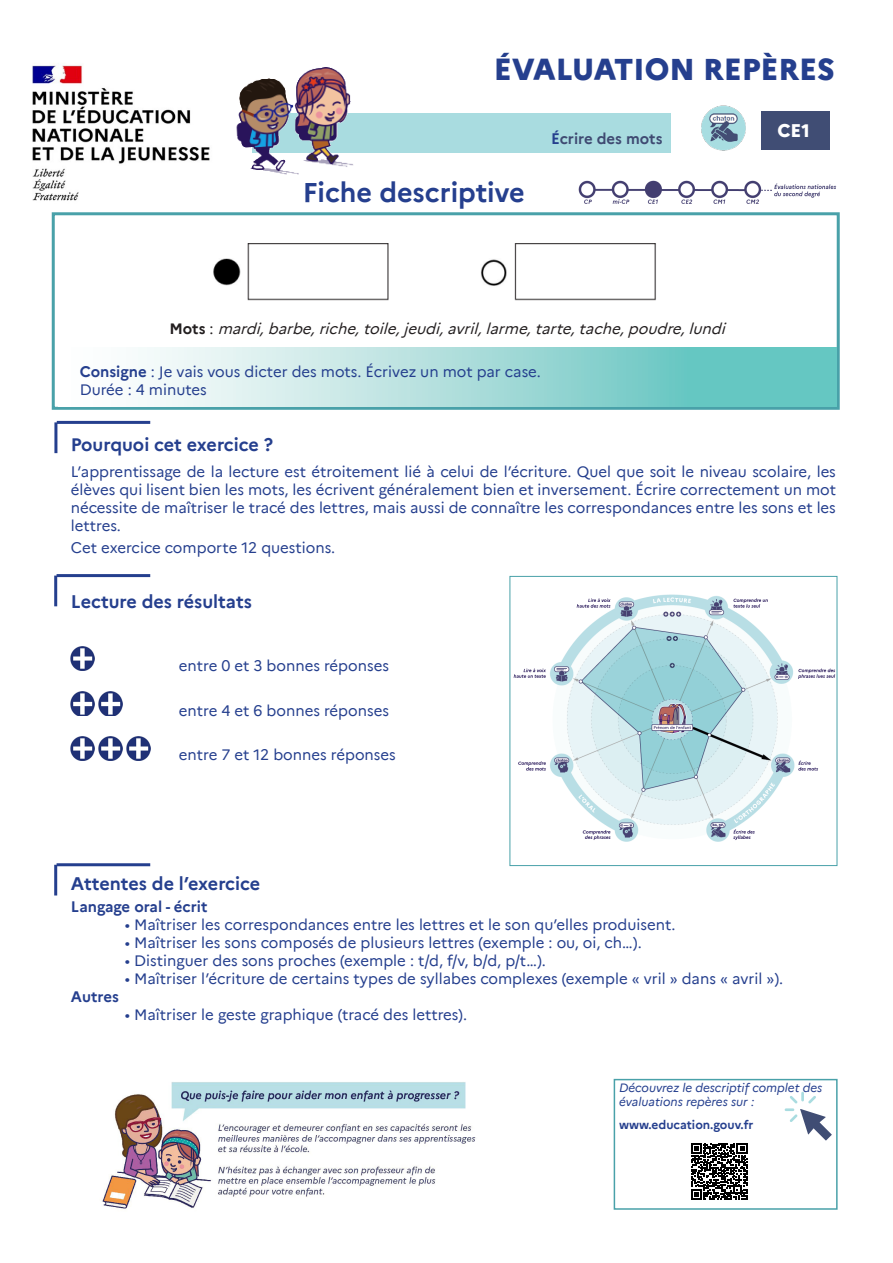
<style>
.page{position:relative;width:893px;height:1263px;background:#fff}
.page>*{position:absolute;margin:0;border:0;box-sizing:border-box;transform-origin:0 0}
.t1{font:800 30px "Marianne";color:#253f8e}
.t2{font:700 27px "Marianne";color:#253f8e}
.t3{font:700 18px "Marianne";color:#253f8e}
.t4{font:800 18px "Marianne";color:#fff}
.t5{font:15px/18px "Marianne";color:#253f8e;text-align:justify}
.t6{font:italic 15px "Marianne";color:#231f20}
.t7{font:700 15px "Marianne";color:#253f8e}
.t8{font:700 15px "Marianne";color:#3f4a72}
.t9{font:italic 12px/14.4px "Marianne";color:#253f8e}
.t10{font:700 12px "Marianne";color:#253f8e}
.s1{color:#253f8e}
.s2{font-weight:700;font-style:normal}
.s3{font-style:normal}
.s4{font-weight:700}
</style>
<div class="page">
<img style="left:71px;top:647px;width:24px;height:24px">
<img style="left:71px;top:692px;width:24px;height:23px">
<img style="left:99px;top:692px;width:24px;height:23px">
<img style="left:71px;top:736px;width:24px;height:24px">
<img style="left:99px;top:736px;width:24px;height:24px">
<img style="left:127px;top:736px;width:23px;height:24px">
<img style="left:32px;top:65px;width:178px;height:152px">
<div style="left:253px;top:114px;width:418px;height:39px;background:#a9dce0"></div>
<div style="left:761px;top:111px;width:69px;height:39px;background:#404d74"></div>
<img style="left:578px;top:180px;width:259px;height:24px">
<img style="left:701px;top:105px;width:45px;height:46px">
<div style="left:52px;top:212px;width:788px;height:198px;border:3px solid #49a1a9"></div>
<img style="left:213px;top:243px;width:443px;height:58px">
<svg style="left:138px;top:347px;width:698px;height:59px;background:#a5dcd9"></svg>
<img style="left:236px;top:67px;width:139px;height:108px">
<img style="left:102px;top:1082px;width:374px;height:128px">
<img style="left:513px;top:594px;width:322px;height:248px">
<div style="left:510px;top:576px;width:327px;height:290px;border:1px solid #49a1a9"></div>
<hr style="left:57px;top:421px;width:93px;height:3px;background:#253f8e">
<hr style="left:54px;top:422px;width:3px;height:31px;background:#253f8e">
<hr style="left:57px;top:574px;width:93px;height:3px;background:#253f8e">
<hr style="left:54px;top:576px;width:3px;height:30px;background:#253f8e">
<hr style="left:57px;top:863px;width:93px;height:3px;background:#253f8e">
<hr style="left:54px;top:865px;width:3px;height:30px;background:#253f8e">
<div style="left:614px;top:1079px;width:224px;height:131px;border:2px solid #49a1a9"></div>
<svg style="left:785px;top:1092px;width:47px;height:48px"></svg>
<svg style="left:691px;top:1143px;width:56px;height:56px"></svg>
<p class="t1" style="left:494px;top:46px;width:342px">ÉVALUATION REPÈRES</p>
<p class="t2" style="left:303px;top:171px;width:224px">Fiche descriptive</p>
<p class="t8" style="left:551px;top:127px;width:113px"><span class="s1">É</span>crire des mots</p>
<p class="t6" style="left:169px;top:317px;width:562px"><span class="s2">M o t s</span> <span class="s3">:</span> mardi,barbe,riche,toile,jeudi,avril,larme,tarte,tache,poudre,lundi</p>
<p class="t5" style="left:80px;top:361px;width:463px"><span class="s4">Consigne</span> : Je vais vous dicter des mots. Écrivez un mot par case.</p>
<p class="t5" style="left:80px;top:379px;width:129px">Durée : 4 minutes</p>
<p class="t4" style="left:777px;top:117px;width:34px">CE1</p>
<p class="t3" style="left:71px;top:430px;width:204px">Pourquoi cet exercice ?</p>
<p class="t5" style="left:71px;top:461px;width:767px">L’apprentissage de la lecture est étroitement lié à celui de l’écriture. Quel que soit le niveau scolaire, les élèves qui lisent bien les mots, les écrivent généralement bien et inversement. Écrire correctement un mot nécessite de maîtriser le tracé des lettres, mais aussi de connaître les correspondances entre les sons et les lettres.</p>
<p class="t5" style="left:71px;top:537px;width:266px">Cet exercice comporte 12 questions.</p>
<p class="t3" style="left:71px;top:587px;width:183px">Lecture des résultats</p>
<p class="t5" style="left:179px;top:655px;width:212px">entre 0 et 3 bonnes réponses</p>
<p class="t5" style="left:179px;top:700px;width:212px">entre 4 et 6 bonnes réponses</p>
<p class="t5" style="left:179px;top:745px;width:218px">entre 7 et 12 bonnes réponses</p>
<p class="t3" style="left:71px;top:869px;width:191px">Attentes de l’exercice</p>
<p class="t7" style="left:71px;top:895px;width:138px">Langage oral - écrit</p>
<p class="t5" style="left:125px;top:915px;width:552px">• Maîtriser les correspondances entre les lettres et le son qu’elles produisent.</p>
<p class="t5" style="left:125px;top:933px;width:518px">• Maîtriser les sons composés de plusieurs lettres (exemple : ou, oi, ch…).</p>
<p class="t5" style="left:125px;top:951px;width:423px">• Distinguer des sons proches (exemple : t/d, f/v, b/d, p/t…).</p>
<p class="t5" style="left:125px;top:969px;width:660px">• Maîtriser l’écriture de certains types de syllabes complexes (exemple « vril » dans « avril »).</p>
<p class="t7" style="left:71px;top:985px;width:50px">Autres</p>
<p class="t5" style="left:125px;top:1005px;width:344px">• Maîtriser le geste graphique (tracé des lettres).</p>
<p class="t9" style="left:619px;top:1079px;width:205px">Découvrez le descriptif complet des évaluations repères sur :</p>
<p class="t10" style="left:619px;top:1116px;width:136px">www.education.gouv.fr</p>
</div>
